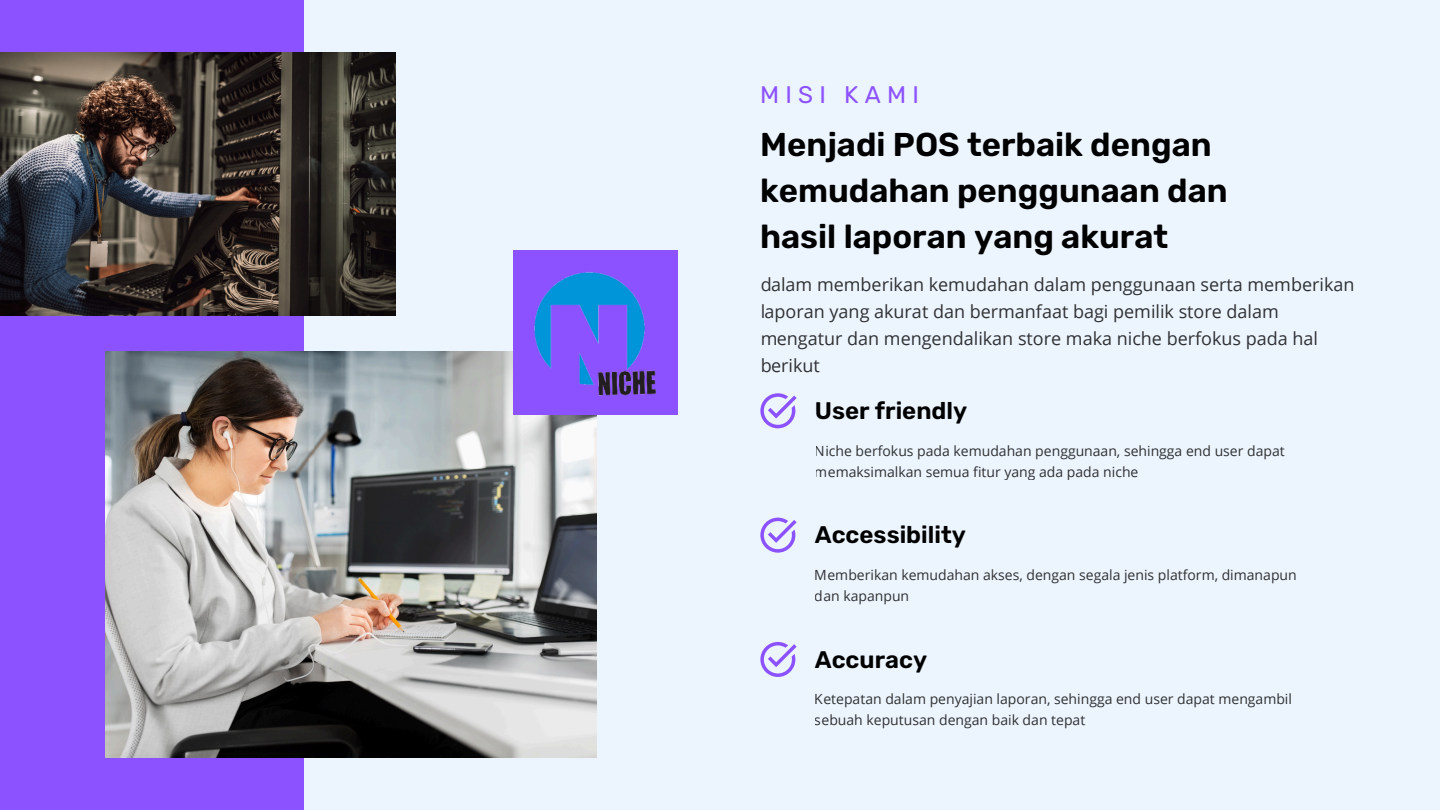
<style>
.page{position:relative;width:1440px;height:810px;background:#ecf4fd}
.page>*{position:absolute;margin:0;border:0;box-sizing:border-box;transform-origin:0 0}
.t1{font:600 33px/45.8px "Rubik";color:#000}
.t2{font:600 24px "Rubik";color:#000}
.t3{font:24px "Rubik";letter-spacing:.26em;color:#8c52ff}
.t4{font:18px/27px "Open Sans";color:#000}
.t5{font:14px/21px "Open Sans";color:#000}
</style>
<div class="page">
<div style="left:0;top:0;width:304px;height:810px;background:#8c52ff"></div>
<img style="left:106px;top:351px;width:490px;height:406px">
<img style="left:0;top:53px;width:395px;height:263px">
<div style="left:513px;top:250px;width:165px;height:165px;background:#8c52ff"></div>
<svg style="left:760px;top:393px;width:37px;height:35px"></svg>
<svg style="left:760px;top:518px;width:37px;height:35px"></svg>
<svg style="left:760px;top:642px;width:37px;height:35px"></svg>
<img style="left:534px;top:272px;width:122px;height:124px">
<h2 class="t3" style="left:760px;top:81px;width:161px">MISI KAMI</h2>
<p class="t1" style="left:760px;top:122px;width:469px">Menjadi POS terbaik dengan kemudahan penggunaan dan hasil laporan yang akurat</p>
<p class="t4" style="left:760px;top:271px;width:596px">dalam memberikan kemudahan dalam penggunaan serta memberikan laporan yang akurat dan bermanfaat bagi pemilik store dalam mengatur dan mengendalikan store maka niche berfokus pada hal berikut</p>
<h1 class="t2" style="left:815px;top:397px;width:154px">User friendly</h1>
<p class="t5" style="left:815px;top:440px;width:471px">Niche berfokus pada kemudahan penggunaan, sehingga end user dapat memaksimalkan semua fitur yang ada pada niche</p>
<h4 class="t2" style="left:815px;top:521px;width:153px">Accessibility</h4>
<p class="t5" style="left:815px;top:564px;width:483px">Memberikan kemudahan akses, dengan segala jenis platform, dimanapun dan kapanpun</p>
<p class="t2" style="left:815px;top:645px;width:114px">Accuracy</p>
<p class="t5" style="left:815px;top:688px;width:479px">Ketepatan dalam penyajian laporan, sehingga end user dapat mengambil sebuah keputusan dengan baik dan tepat</p>
</div>
